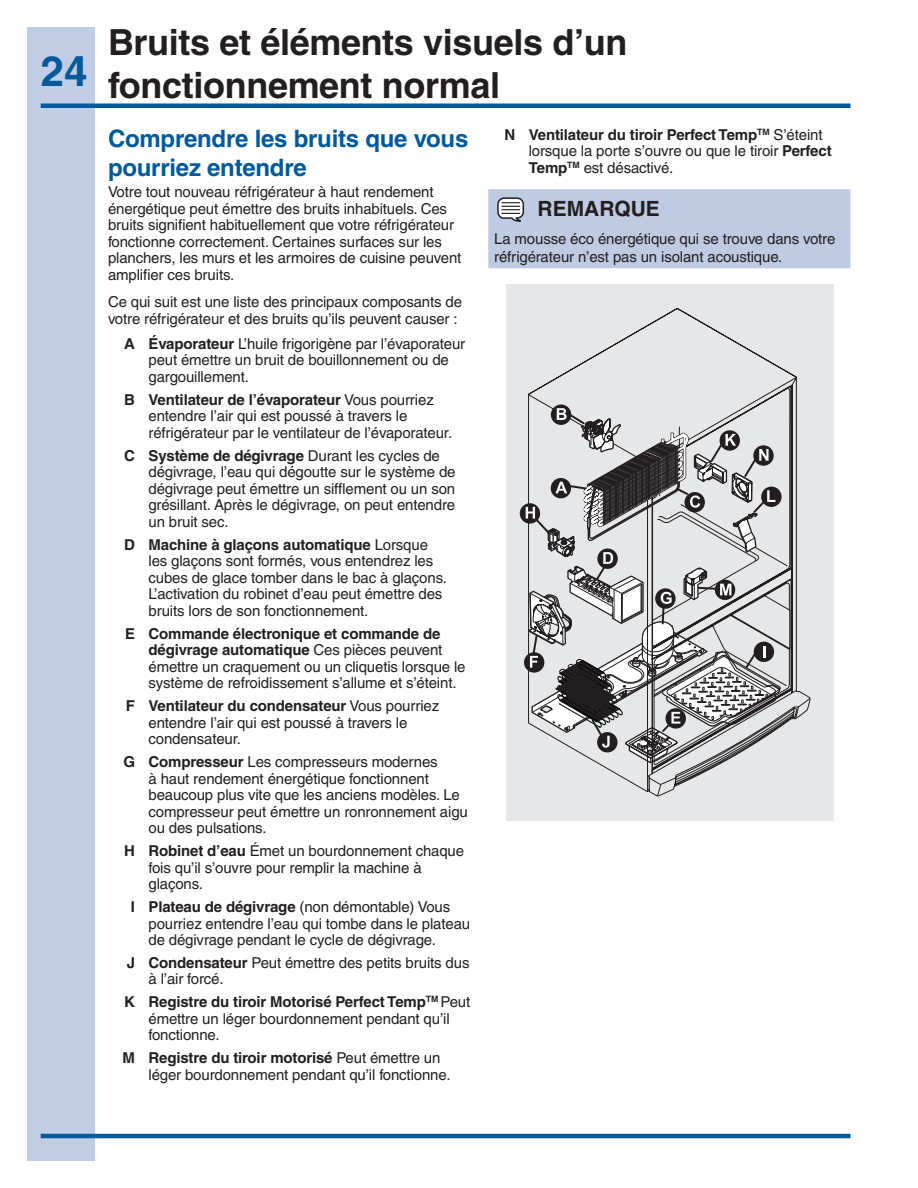
<style>
.page{position:relative;width:918px;height:1188px;background:#fff}
.page>*{position:absolute;margin:0;border:0;box-sizing:border-box;transform-origin:0 0}
.t1{font:700 42px "Helvetica";color:#00599b}
.ID_Heading_Even{font:700 36px/43.2px "Helvetica";letter-spacing:-.01em;color:#231f20}
.ID_Major_Heading{font:700 24px/28.8px "Helvetica";letter-spacing:-.01em;color:#00599b}
.t2{font:700 21px "Helvetica";color:#231f20}
.ID_Numbered_Text{font:15px/16.5px "Helvetica";letter-spacing:-.01em;color:#231f20}
.ID_Body_Text{font:15px/16.5px "Helvetica";letter-spacing:-.01em;color:#231f20}
.ID_Note_Important_Te{font:15px/18px "Helvetica";letter-spacing:-.01em;color:#231f20}
.s1{font-weight:700}
</style>
<div class="page">
<div style="left:27px;top:27px;width:67px;height:1134px;background:#c1cde5"></div>
<hr style="left:41px;top:104px;width:809px;height:4px;background:#00599b">
<hr style="left:41px;top:1134px;width:809px;height:4px;background:#00599b">
<div style="left:506px;top:285px;width:328px;height:536px;background:#e6e7e9"></div>
<svg style="left:524px;top:652px;width:20px;height:21px"></svg>
<svg style="left:520px;top:503px;width:20px;height:21px"></svg>
<svg style="left:526px;top:308px;width:285px;height:489px"></svg>
<div style="left:488px;top:189px;width:362px;height:79px;background:#bfcbe3"></div>
<h1 class="t1" style="left:41px;top:46px;width:48px">24</h1>
<p class="ID_Heading_Even" style="left:108px;top:20px;width:521px">Bruits et éléments visuels d’un fonctionnement normal</p>
<p class="ID_Major_Heading" style="left:108px;top:124px;width:362px">Comprendre les bruits que vous pourriez entendre</p>
<p class="ID_Body_Text" style="left:108px;top:184px;width:355px">Votre tout nouveau réfrigérateur à haut rendement énergétique peut émettre des bruits inhabituels. Ces bruits signifient habituellement que votre réfrigérateur fonctionne correctement. Certaines surfaces sur les planchers, les murs et les armoires de cuisine peuvent amplifier ces bruits.</p>
<p class="ID_Body_Text" style="left:108px;top:294px;width:356px">Ce qui suit est une liste des principaux composants de votre réfrigérateur et des bruits qu’ils peuvent causer :</p>
<p class="ID_Numbered_Text" style="left:148px;top:335px;width:318px;text-indent:-24px"><span class="s1">A Évaporateur</span> L’huile frigorigène par l’évaporateur peut émettre un bruit de bouillonnement ou de gargouillement.</p>
<p class="ID_Numbered_Text" style="left:148px;top:391px;width:305px;text-indent:-24px"><span class="s1">B Ventilateur de l’évaporateur</span> Vous pourriez entendre l’air qui est poussé à travers le réfrigérateur par le ventilateur de l’évaporateur.</p>
<p class="ID_Numbered_Text" style="left:148px;top:447px;width:309px;text-indent:-24px"><span class="s1">C Système de dégivrage</span> Durant les cycles de dégivrage, l’eau qui dégoutte sur le système de dégivrage peut émettre un sifflement ou un son grésillant. Après le dégivrage, on peut entendre un bruit sec.</p>
<p class="ID_Numbered_Text" style="left:148px;top:536px;width:300px;text-indent:-24px"><span class="s1">D Machine à glaçons automatique</span> Lorsque les glaçons sont formés, vous entendrez les cubes de glace tomber dans le bac à glaçons.<br>L’activation du robinet d’eau peut émettre des bruits lors de son fonctionnement.</p>
<p class="ID_Numbered_Text" style="left:148px;top:625px;width:319px;text-indent:-23px"><span class="s1">E Commande électronique et commande de dégivrage automatique</span> Ces pièces peuvent émettre un craquement ou un cliquetis lorsque le système de refroidissement s’allume et s’éteint.</p>
<p class="ID_Numbered_Text" style="left:148px;top:698px;width:292px;text-indent:-23px"><span class="s1">F Ventilateur du condensateur</span> Vous pourriez entendre l’air qui est poussé à travers le condensateur.</p>
<p class="ID_Numbered_Text" style="left:148px;top:754px;width:321px;text-indent:-25px"><span class="s1">G Compresseur</span> Les compresseurs modernes<br>à haut rendement énergétique fonctionnent beaucoup plus vite que les anciens modèles. Le compresseur peut émettre un ronronnement aigu ou des pulsations.</p>
<p class="ID_Numbered_Text" style="left:148px;top:843px;width:317px;text-indent:-24px"><span class="s1">H Robinet d’eau</span> Émet un bourdonnement chaque fois qu’il s’ouvre pour remplir la machine à glaçons.</p>
<p class="ID_Numbered_Text" style="left:148px;top:898px;width:323px;text-indent:-18px"><span class="s1">I Plateau de dégivrage</span> (non démontable) Vous pourriez entendre l’eau qui tombe dans le plateau de dégivrage pendant le cycle de dégivrage.</p>
<p class="ID_Numbered_Text" style="left:148px;top:954px;width:323px;text-indent:-22px"><span class="s1">J Condensateur</span> Peut émettre des petits bruits dus à l’air forcé.</p>
<p class="ID_Numbered_Text" style="left:148px;top:994px;width:323px;text-indent:-24px"><span class="s1">K Registre du tiroir Motorisé Perfect Temp</span><sup>TM</sup> Peut émettre un léger bourdonnement pendant qu’il fonctionne.</p>
<p class="ID_Numbered_Text" style="left:148px;top:1050px;width:304px;text-indent:-26px"><span class="s1">M Registre du tiroir motorisé</span> Peut émettre un léger bourdonnement pendant qu’il fonctionne.</p>
<p class="ID_Numbered_Text" style="left:529px;top:126px;width:304px;text-indent:-24px"><span class="s1">N Ventilateur du tiroir Perfect Temp</span><sup>TM</sup> S’éteint lorsque la porte s’ouvre ou que le tiroir <span class="s1">Perfect<br>Temp</span><sup>TM</sup> est désactivé.</p>
<p class="t2" style="left:538px;top:196px;width:124px">REMARQUE</p>
<p class="ID_Note_Important_Te" style="left:494px;top:230px;width:343px">La mousse éco énergétique qui se trouve dans votre réfrigérateur n’est pas un isolant acoustique.</p>
</div>
